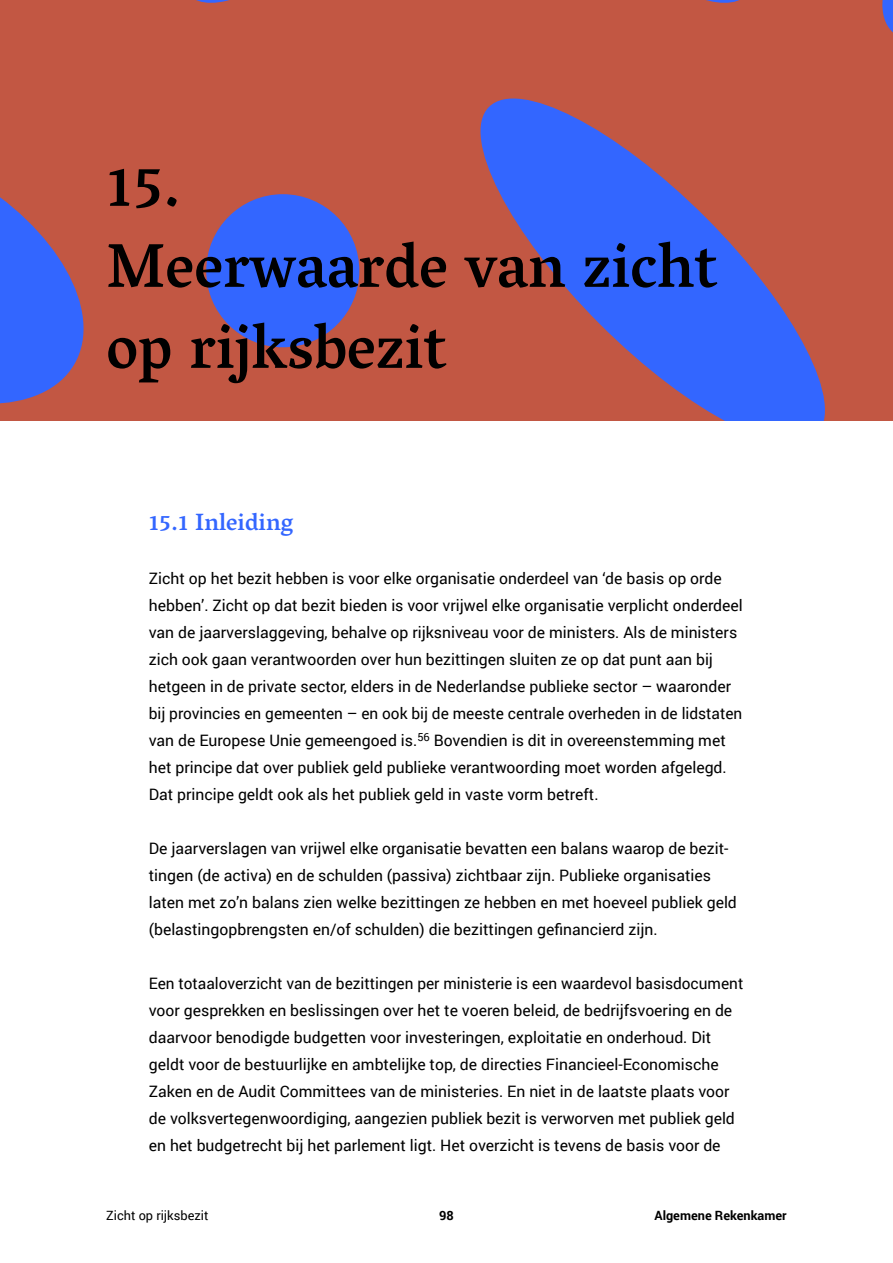
<style>
.page{position:relative;width:893px;height:1263px;background:#fff}
.page>*{position:absolute;margin:0;border:0;box-sizing:border-box;transform-origin:0 0}
._5_Kop_1_-_H2{font:500 63px/81px "Vesper Libre";color:#000}
._6_Kop_2_-_H3{font:500 24px "Vesper Libre";color:#36f}
._0_Platte_tekst_-_P{font:15.75px/27px "Roboto";color:#000}
.t1{font:700 12.75px "Roboto";color:#000}
.AR_02_Voetregel_en_P{font:12.75px "Roboto";color:#000}
</style>
<div class="page">
<div style="left:0;top:0;width:893px;height:421px;background:#c25743"></div>
<svg style="left:480px;top:98px;width:345px;height:323px"></svg>
<div style="left:206px;top:194px;width:153px;height:153px;background:#36f;border-radius:50%"></div>
<svg style="left:196px;top:0;width:34px;height:3px"></svg>
<svg style="left:706px;top:0;width:34px;height:3px"></svg>
<svg style="left:0;top:197px;width:84px;height:207px"></svg>
<svg style="left:882px;top:0;width:11px;height:33px"></svg>
<h2 class="_5_Kop_1_-_H2" style="left:106px;top:144px;width:612px">15.<br>Meerwaarde van zicht op rijksbezit</h2>
<h3 class="_6_Kop_2_-_H3" style="left:149px;top:507px;width:146px">15.1 Inleiding</h3>
<p class="_0_Platte_tekst_-_P" style="left:149px;top:564px;width:595px">Zicht op het bezit hebben is voor elke organisatie onderdeel van ‘de basis op orde hebben’. Zicht op dat bezit bieden is voor vrijwel elke organisatie verplicht onderdeel van de jaarverslaggeving, behalve op rijksniveau voor de ministers. Als de ministers zich ook gaan verantwoorden over hun bezittingen sluiten ze op dat punt aan bij hetgeen in de private sector, elders in de Nederlandse publieke sector – waaronder bij provincies en gemeenten – en ook bij de meeste centrale overheden in de lidstaten van de Europese Unie gemeengoed is.<sup>56</sup> Bovendien is dit in overeenstemming met het principe dat over publiek geld publieke verantwoording moet worden afgelegd.<br>Dat principe geldt ook als het publiek geld in vaste vorm betreft.</p>
<p class="_0_Platte_tekst_-_P" style="left:149px;top:834px;width:590px">De jaarverslagen van vrijwel elke organisatie bevatten een balans waarop de bezit&shy;tingen (de activa) en de schulden (passiva) zichtbaar zijn. Publieke organisaties laten met zo’n balans zien welke bezittingen ze hebben en met hoeveel publiek geld (belastingopbrengsten en/of schulden) die bezittingen gefinancierd zijn.</p>
<p class="_0_Platte_tekst_-_P" style="left:149px;top:969px;width:596px">Een totaaloverzicht van de bezittingen per ministerie is een waardevol basisdocument voor gesprekken en beslissingen over het te voeren beleid, de bedrijfsvoering en de daarvoor benodigde budgetten voor investeringen, exploitatie en onderhoud. Dit geldt voor de bestuurlijke en ambtelijke top, de directies Financieel-Economische Zaken en de Audit Committees van de ministeries. En niet in de laatste plaats voor de volksvertegenwoordiging, aangezien publiek bezit is verworven met publiek geld en het budgetrecht bij het parlement ligt. Het overzicht is tevens de basis voor de</p>
<p class="AR_02_Voetregel_en_P" style="left:106px;top:1207px;width:104px">Zicht op rijksbezit</p>
<p class="t1" style="left:439px;top:1207px;width:16px">98</p>
<p class="t1" style="left:654px;top:1207px;width:134px">Algemene Rekenkamer</p>
</div>
